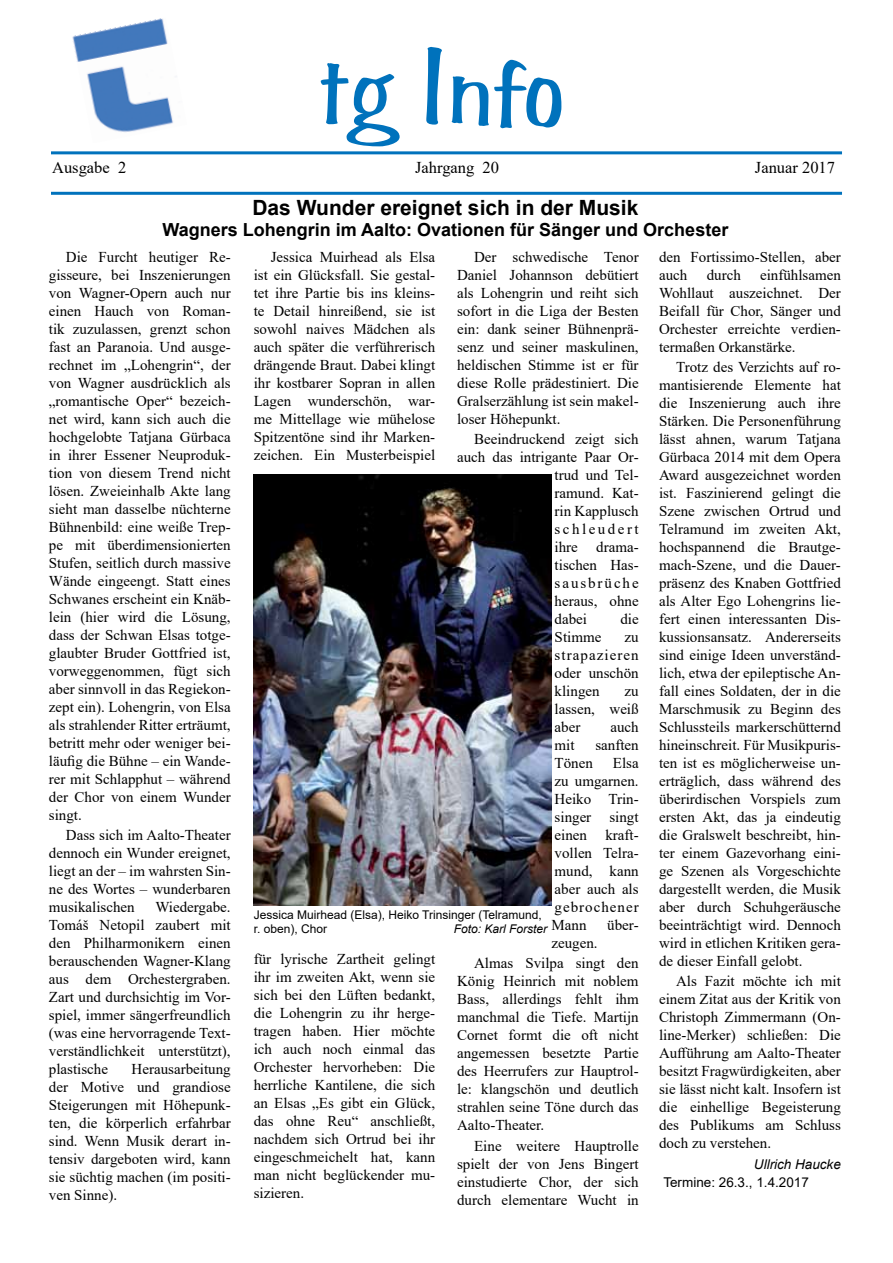
<style>
.page{position:relative;width:893px;height:1263px;background:#fff}
.page>*{position:absolute;margin:0;border:0;box-sizing:border-box;transform-origin:0 0}
.t1{font:108px "Benguiat Frisky ATT";color:#0072bc}
.t2{font:700 21px "Arial";color:#000}
.t3{font:700 18px "Arial";color:#000}
.t4{font:16.5px "Times New Roman";color:#000}
.t5{font:15px/18px "Times New Roman";color:#000;text-align:justify}
.t6{font:15px "Times New Roman";letter-spacing:.165em;color:#000}
.t7{font:15px "Times New Roman";letter-spacing:.13em;color:#000}
.t8{font:13.5px "Arial";color:#000}
.t9{font:italic 13.5px "Arial";color:#000}
.t10{font:12px/14.4px "Arial";color:#000}
.t11{font:italic 12px "Arial";color:#000}
</style>
<div class="page">
<hr style="left:51px;top:151px;width:791px;height:3px;background:#0072bc">
<hr style="left:51px;top:192px;width:791px;height:3px;background:#0072bc">
<img style="left:72px;top:18px;width:101px;height:115px">
<img style="left:254px;top:474px;width:297px;height:432px">
<h1 class="t1" style="left:319px;top:22px;width:247px">tg Info</h1>
<p class="t4" style="left:52px;top:156px;width:76px">Ausgabe 2</p>
<p class="t4" style="left:415px;top:156px;width:86px">Jahrgang 20</p>
<p class="t4" style="left:755px;top:156px;width:82px">Januar 2017</p>
<h2 class="t2" style="left:252px;top:192px;width:387px">Das Wunder ereignet sich in der Musik</h2>
<p class="t3" style="left:163px;top:217px;width:567px">Wagners Lohengrin im Aalto: Ovationen für Sänger und Orchester</p>
<p class="t5" style="left:49px;top:247px;width:183px;text-indent:17px">Die Furcht heutiger Re&shy;gisseure, bei Inszenierungen von Wagner-Opern auch nur einen Hauch von Roman&shy;tik zuzulassen, grenzt schon fast an Paranoia. Und ausge&shy;rechnet im „Lohengrin“, der von Wagner ausdrücklich als „romantische Oper“ bezeich&shy;net wird, kann sich auch die hochgelobte Tatjana Gürbaca in ihrer Essener Neuproduk&shy;tion von diesem Trend nicht lösen. Zweieinhalb Akte lang sieht man dasselbe nüchterne Bühnenbild: eine weiße Trep&shy;pe mit überdimensionierten Stufen, seitlich durch massive Wände eingeengt. Statt eines Schwanes erscheint ein Knäb&shy;lein (hier wird die Lösung, dass der Schwan Elsas totge&shy;glaubter Bruder Gottfried ist, vorweggenommen, fügt sich aber sinnvoll in das Regiekon&shy;zept ein). Lohengrin, von Elsa als strahlender Ritter erträumt, betritt mehr oder weniger bei&shy;läufig die Bühne – ein Wande&shy;rer mit Schlapphut – während der Chor von einem Wunder singt.</p>
<p class="t5" style="left:49px;top:826px;width:183px;text-indent:17px">Dass sich im Aalto-Theater dennoch ein Wunder ereignet, liegt an der – im wahrsten Sin&shy;ne des Wortes – wunderbaren musikalischen</p>
<p class="t5" style="left:49px;top:898px;width:183px;text-indent:106px">Wiedergabe.<br>Tomáš Netopil zaubert mit den Philharmonikern einen berauschenden Wagner-Klang aus dem Orchestergraben.<br>Zart und durchsichtig im Vor&shy;spiel, immer sängerfreundlich (was eine hervorragende Text&shy;verständlichkeit unterstützt), plastische</p>
<p class="t5" style="left:49px;top:1060px;width:183px;text-indent:83px">Herausarbeitung der Motive und grandiose Steigerungen mit Höhepunk&shy;ten, die körperlich erfahrbar sind. Wenn Musik derart in&shy;tensiv dargeboten wird, kann sie süchtig machen (im positi&shy;ven Sinne).</p>
<p class="t5" style="left:254px;top:247px;width:183px;text-indent:17px">Jessica Muirhead als Elsa ist ein Glücksfall. Sie gestal&shy;tet ihre Partie bis ins kleins&shy;te Detail hinreißend, sie ist sowohl naives Mädchen als auch später die verführerisch drängende Braut. Dabei klingt ihr kostbarer Sopran in allen Lagen wunderschön, war&shy;me Mittellage wie mühelose Spitzentöne sind ihr Marken&shy;zeichen. Ein Musterbeispiel</p>
<p class="t5" style="left:457px;top:247px;width:183px;text-indent:17px">Der schwedische Tenor Daniel Johannson debütiert als Lohengrin und reiht sich sofort in die Liga der Besten ein: dank seiner Bühnenprä&shy;senz und seiner maskulinen, heldischen Stimme ist er für diese Rolle prädestiniert. Die Gralserzählung ist sein makel&shy;loser Höhepunkt.</p>
<p class="t5" style="left:474px;top:430px;width:166px">Beeindruckend zeigt sich</p>
<p class="t5" style="left:457px;top:448px;width:183px">auch das intrigante Paar Or-</p>
<p class="t5" style="left:555px;top:466px;width:86px">trud und Tel-</p>
<p class="t5" style="left:555px;top:484px;width:85px">ramund. Kat-</p>
<p class="t5" style="left:555px;top:502px;width:85px">rin Kapplusch</p>
<p class="t6" style="left:555px;top:519px;width:86px">schleudert</p>
<p class="t5" style="left:555px;top:538px;width:85px">ihre drama-</p>
<p class="t5" style="left:555px;top:556px;width:85px">tischen Has-</p>
<p class="t7" style="left:555px;top:573px;width:86px">sausbrüche</p>
<p class="t5" style="left:555px;top:592px;width:85px">heraus, ohne</p>
<p class="t5" style="left:555px;top:610px;width:34px">dabei</p>
<p class="t5" style="left:620px;top:610px;width:20px">die</p>
<p class="t5" style="left:555px;top:628px;width:48px">Stimme</p>
<p class="t5" style="left:555px;top:628px;width:86px;text-indent:70px">zu strapazieren oder unschön klingen</p>
<p class="t5" style="left:555px;top:682px;width:85px;text-indent:70px">zu lassen, weiß aber</p>
<p class="t5" style="left:610px;top:718px;width:30px">auch</p>
<p class="t5" style="left:555px;top:736px;width:22px">mit</p>
<p class="t5" style="left:595px;top:736px;width:45px">sanften</p>
<p class="t5" style="left:555px;top:754px;width:40px">Tönen</p>
<p class="t5" style="left:551px;top:754px;width:89px;text-indent:61px">Elsa zu umgarnen.<br>Heiko Trin&shy;singer singt einen kraft&shy;vollen Telra&shy;mund, kann aber auch als gebrochener Mann</p>
<p class="t10" style="left:254px;top:907px;width:290px">Jessica Muirhead (Elsa), Heiko Trinsinger (Telramund, r. oben), Chor</p>
<p class="t5" style="left:607px;top:916px;width:33px">über-</p>
<p class="t5" style="left:474px;top:933px;width:166px;line-height:20.1px;text-indent:77px">zeugen.<br>Almas Svilpa singt den</p>
<p class="t5" style="left:457px;top:972px;width:183px">König Heinrich mit noblem Bass, allerdings fehlt ihm manchmal die Tiefe. Martijn Cornet formt die oft nicht angemessen besetzte Partie des Heerrufers zur Hauptrol&shy;le: klangschön und deutlich strahlen seine Töne durch das Aalto-Theater.</p>
<p class="t5" style="left:457px;top:1136px;width:183px;text-indent:17px">Eine weitere Hauptrolle spielt der von Jens Bingert einstudierte Chor, der sich durch elementare Wucht in</p>
<p class="t11" style="left:454px;top:921px;width:95px">Foto: Karl Forster</p>
<p class="t5" style="left:254px;top:949px;width:183px">für lyrische Zartheit gelingt ihr im zweiten Akt, wenn sie sich bei den Lüften bedankt, die Lohengrin zu ihr herge&shy;tragen haben. Hier möchte ich auch noch einmal das Orchester hervorheben: Die herrliche Kantilene, die sich an Elsas „Es gibt ein Glück, das ohne Reu“ anschließt, nachdem sich Ortrud bei ihr eingeschmeichelt hat, kann man nicht beglückender mu&shy;sizieren.</p>
<p class="t5" style="left:659px;top:247px;width:183px">den Fortissimo-Stellen, aber auch</p>
<p class="t5" style="left:659px;top:265px;width:183px;text-indent:101px">einfühlsamen Wohllaut auszeichnet. Der Beifall für Chor, Sänger und Orchester erreichte verdien&shy;termaßen Orkanstärke.</p>
<p class="t5" style="left:659px;top:358px;width:183px;text-indent:17px">Trotz des Verzichts auf ro&shy;mantisierende Elemente hat die Inszenierung auch ihre Stärken. Die Personenführung lässt ahnen, warum Tatjana Gürbaca 2014 mit dem Opera Award ausgezeichnet worden ist. Faszinierend gelingt die Szene zwischen Ortrud und Telramund im zweiten Akt, hochspannend die Brautge&shy;mach-Szene, und die Dauer&shy;präsenz des Knaben Gottfried als Alter Ego Lohengrins lie&shy;fert einen interessanten Dis&shy;kussionsansatz. Andererseits sind einige Ideen unverständ&shy;lich, etwa der epileptische An&shy;fall eines Soldaten, der in die Marschmusik zu Beginn des Schlussteils markerschütternd hineinschreit. Für Musikpuris&shy;ten ist es möglicherweise un&shy;erträglich, dass während des überirdischen Vorspiels zum ersten Akt, das ja eindeutig die Gralswelt beschreibt, hin&shy;ter einem Gazevorhang eini&shy;ge Szenen als Vorgeschichte dargestellt werden, die Musik aber durch Schuhgeräusche beeinträchtigt wird. Dennoch wird in etlichen Kritiken gera&shy;de dieser Einfall gelobt.</p>
<p class="t5" style="left:659px;top:972px;width:183px;text-indent:17px">Als Fazit möchte ich mit einem Zitat aus der Kritik von Christoph Zimmermann (On&shy;line-Merker) schließen: Die Aufführung am Aalto-Theater besitzt Fragwürdigkeiten, aber sie lässt nicht kalt. Insofern ist die einhellige Begeisterung des Publikums am Schluss doch zu verstehen.</p>
<p class="t9" style="left:754px;top:1155px;width:88px">Ullrich Haucke</p>
<p class="t8" style="left:663px;top:1173px;width:147px">Termine: 26.3., 1.4.2017</p>
<p class="t5" style="left:707px;top:265px;width:36px">durch</p>
</div>
